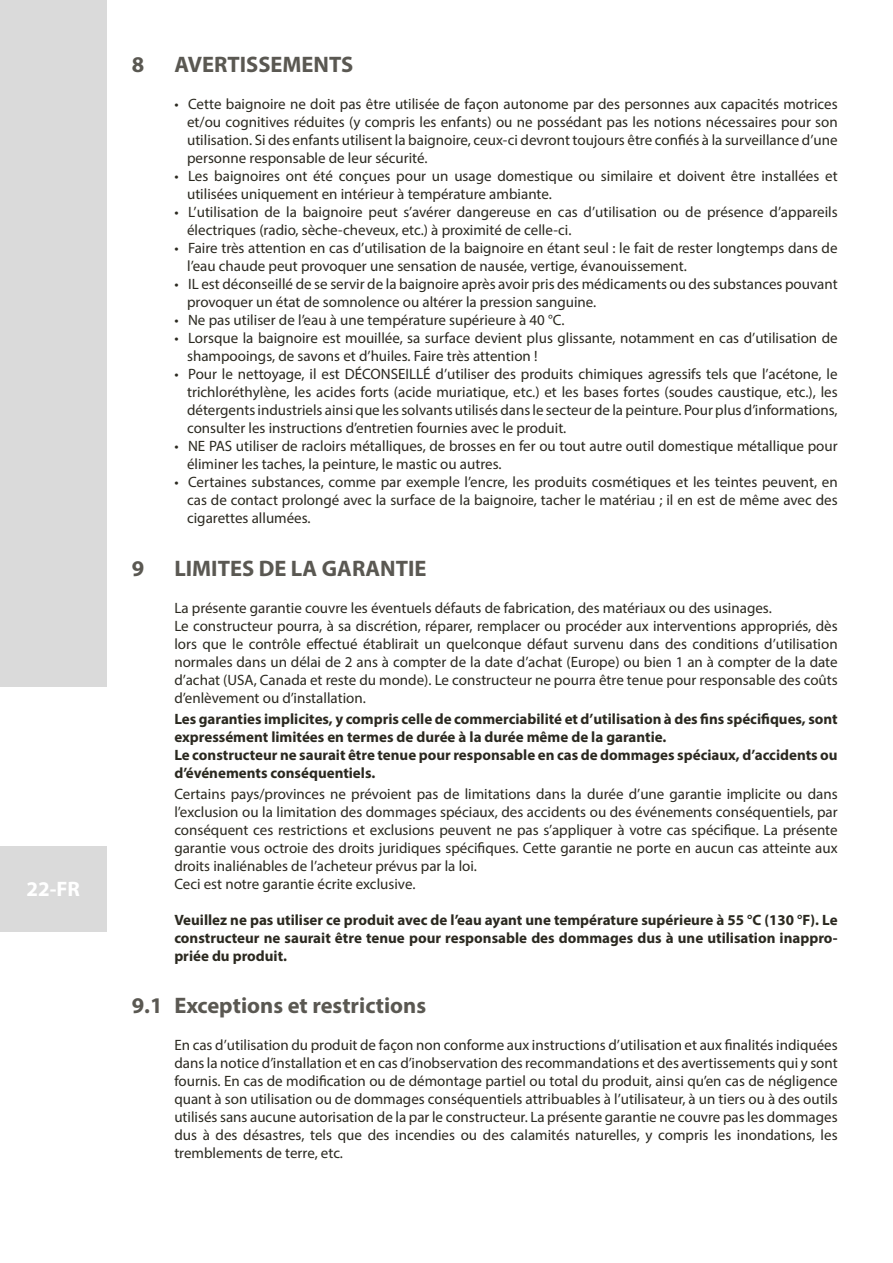
<style>
.page{position:relative;width:893px;height:1263px;background:#fff}
.page>*{position:absolute;margin:0;border:0;box-sizing:border-box;transform-origin:0 0}
.t1{font:700 22.5px "Myriad Pro";color:#5a5852}
.t2{font:700 21px "Myriad Pro";color:#fff}
.t3{font:15px/18px "Myriad Pro";color:#2b2920}
.t4{font:700 15px/18px "Myriad Pro";color:#2b2920}
</style>
<div class="page">
<div style="left:0;top:0;width:106px;height:687px;background:#dadada"></div>
<div style="left:0;top:846px;width:106px;height:85px;background:#dadada"></div>
<h2 class="t2" style="left:26px;top:875px;width:55px">22-FR</h2>
<h1 class="t1" style="left:132px;top:50px;width:14px">8</h1>
<h1 class="t1" style="left:174px;top:50px;width:181px">AVERTISSEMENTS</h1>
<p class="t3" style="left:187px;top:95px;width:652px;text-align:justify;text-indent:-13px">• Cette baignoire ne doit pas être utilisée de façon autonome par des personnes aux capacités motrices et/ou cognitives réduites (y compris les enfants) ou ne possédant pas les notions nécessaires pour son utilisation. Si des enfants utilisent la baignoire, ceux-ci devront toujours être confiés à la surveillance d’une personne responsable de leur sécurité.</p>
<p class="t3" style="left:187px;top:167px;width:652px;text-indent:-13px">• Les baignoires ont été conçues pour un usage domestique ou similaire et doivent être installées et utilisées uniquement en intérieur à température ambiante.</p>
<p class="t3" style="left:187px;top:203px;width:652px;text-indent:-13px">• L’utilisation de la baignoire peut s’avérer dangereuse en cas d’utilisation ou de présence d’appareils électriques (radio, sèche-cheveux, etc.) à proximité de celle-ci.</p>
<p class="t3" style="left:187px;top:239px;width:652px;text-indent:-13px">• Faire très attention en cas d’utilisation de la baignoire en étant seul : le fait de rester longtemps dans de l’eau chaude peut provoquer une sensation de nausée, vertige, évanouissement.</p>
<p class="t3" style="left:187px;top:275px;width:652px;text-indent:-13px">• IL est déconseillé de se servir de la baignoire après avoir pris des médicaments ou des substances pouvant provoquer un état de somnolence ou altérer la pression sanguine.</p>
<p class="t3" style="left:174px;top:311px;width:392px">• Ne pas utiliser de l’eau à une température supérieure à 40 °C.</p>
<p class="t3" style="left:187px;top:329px;width:652px;text-indent:-13px">• Lorsque la baignoire est mouillée, sa surface devient plus glissante, notamment en cas d’utilisation de shampooings, de savons et d’huiles. Faire très attention !</p>
<p class="t3" style="left:187px;top:365px;width:652px;text-align:justify;text-indent:-13px">• Pour le nettoyage, il est DÉCONSEILLÉ d’utiliser des produits chimiques agressifs tels que l’acétone, le trichloréthylène, les acides forts (acide muriatique, etc.) et les bases fortes (soudes caustique, etc.), les détergents industriels ainsi que les solvants utilisés dans le secteur de la peinture. Pour plus d’informations, consulter les instructions d’entretien fournies avec le produit.</p>
<p class="t3" style="left:187px;top:437px;width:652px;text-indent:-13px">• NE PAS utiliser de racloirs métalliques, de brosses en fer ou tout autre outil domestique métallique pour éliminer les taches, la peinture, le mastic ou autres.</p>
<p class="t3" style="left:187px;top:473px;width:652px;text-align:justify;text-indent:-13px">• Certaines substances, comme par exemple l’encre, les produits cosmétiques et les teintes peuvent, en cas de contact prolongé avec la surface de la baignoire, tacher le matériau ; il en est de même avec des cigarettes allumées.</p>
<h1 class="t1" style="left:132px;top:554px;width:14px">9</h1>
<h1 class="t1" style="left:174px;top:554px;width:254px">LIMITES DE LA GARANTIE</h1>
<p class="t3" style="left:174px;top:599px;width:665px">La présente garantie couvre les éventuels défauts de fabrication, des matériaux ou des usinages.<br>Le constructeur pourra, à sa discrétion, réparer, remplacer ou procéder aux interventions appropriés, dès lors que le contrôle effectué établirait un quelconque défaut survenu dans des conditions d’utilisation normales dans un délai de 2 ans à compter de la date d’achat (Europe) ou bien 1 an à compter de la date d’achat (USA, Canada et reste du monde). Le constructeur ne pourra être tenue pour responsable des coûts d’enlèvement ou d’installation.</p>
<p class="t4" style="left:174px;top:709px;width:665px">Les garanties implicites, y compris celle de commerciabilité et d’utilisation à des fins spécifiques, sont expressément limitées en termes de durée à la durée même de la garantie.<br>Le constructeur ne saurait être tenue pour responsable en cas de dommages spéciaux, d’accidents ou d’événements conséquentiels.</p>
<p class="t3" style="left:174px;top:785px;width:665px">Certains pays/provinces ne prévoient pas de limitations dans la durée d’une garantie implicite ou dans l’exclusion ou la limitation des dommages spéciaux, des accidents ou des événements conséquentiels, par conséquent ces restrictions et exclusions peuvent ne pas s’appliquer à votre cas spécifique. La présente garantie vous octroie des droits juridiques spécifiques. Cette garantie ne porte en aucun cas atteinte aux droits inaliénables de l’acheteur prévus par la loi.<br>Ceci est notre garantie écrite exclusive.</p>
<p class="t4" style="left:174px;top:911px;width:665px;text-align:justify">Veuillez ne pas utiliser ce produit avec de l’eau ayant une température supérieure à 55 °C (130 °F). Le constructeur ne saurait être tenue pour responsable des dommages dus à une utilisation inappro&shy;priée du produit.</p>
<h1 class="t1" style="left:132px;top:991px;width:32px">9.1</h1>
<h1 class="t1" style="left:174px;top:991px;width:253px">Exceptions et restrictions</h1>
<p class="t3" style="left:174px;top:1036px;width:665px;text-align:justify">En cas d’utilisation du produit de façon non conforme aux instructions d’utilisation et aux finalités indiquées dans la notice d’installation et en cas d’inobservation des recommandations et des avertissements qui y sont fournis. En cas de modification ou de démontage partiel ou total du produit, ainsi qu’en cas de négligence quant à son utilisation ou de dommages conséquentiels attribuables à l’utilisateur, à un tiers ou à des outils utilisés sans aucune autorisation de la par le constructeur. La présente garantie ne couvre pas les dommages dus à des désastres, tels que des incendies ou des calamités naturelles, y compris les inondations, les tremblements de terre, etc.</p>
</div>
